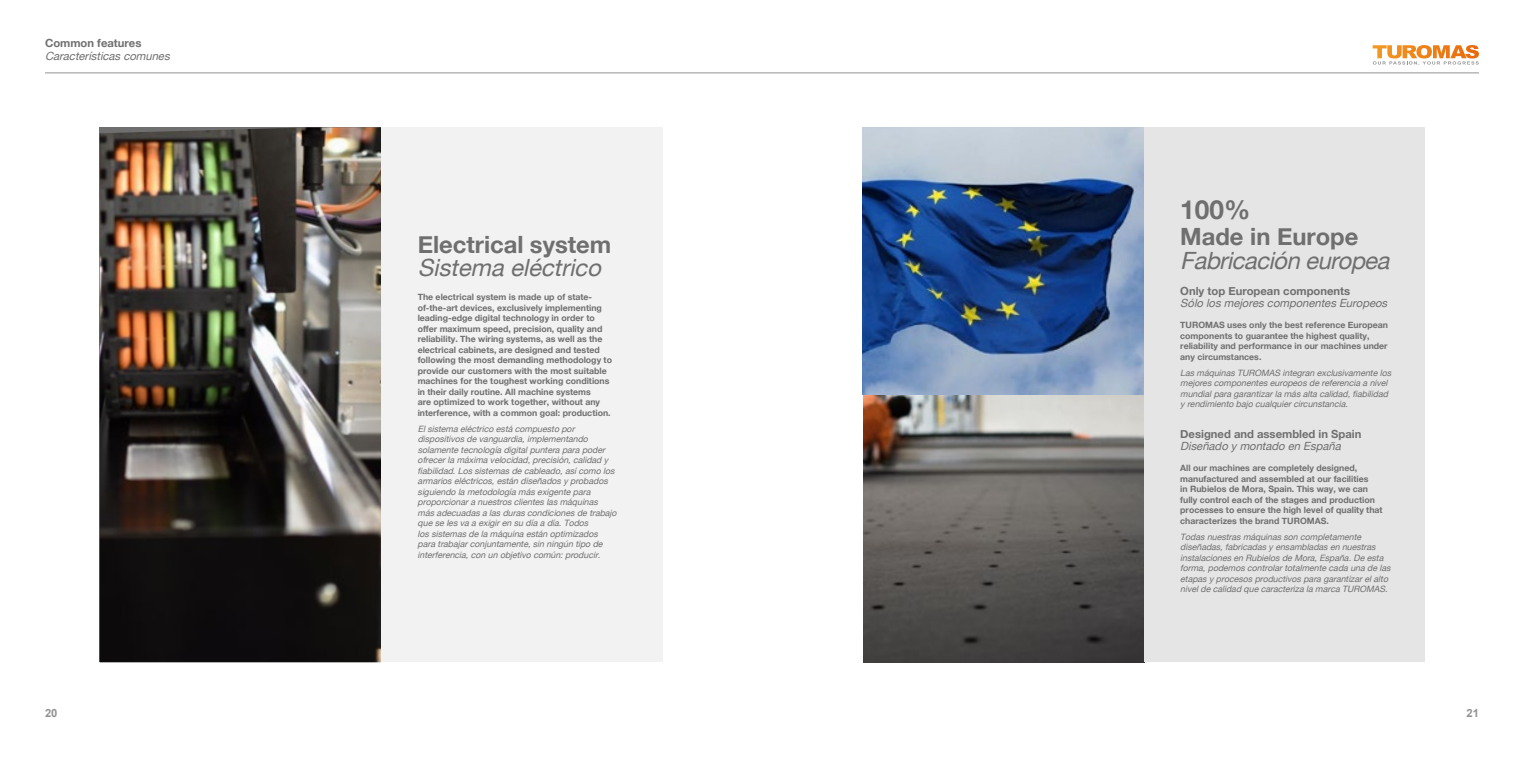
<style>
.page{position:relative;width:1524px;height:762px;background:#fff}
.page>*{position:absolute;margin:0;border:0;box-sizing:border-box;transform-origin:0 0}
.t1{font:700 26.25px "Helvetica Neue";color:#706f6f}
.t2{font:italic 23.75px "Helvetica Neue";color:#706f6f}
.t3{font:700 23.75px "Helvetica Neue";color:#706f6f}
.t4{font:italic 11.25px "Helvetica Neue";color:#706f6f}
.t5{font:700 11.25px "Helvetica Neue";color:#706f6f}
.t6{font:700 11.25px "Arial";color:#929292}
.t7{font:italic 8.75px/10.5px "Helvetica Neue";color:#706f6f}
.t8{font:700 8.75px/10.5px "Helvetica Neue";color:#706f6f}
</style>
<div class="page">
<img style="left:100px;top:127px;width:281px;height:535px">
<div style="left:381px;top:127px;width:281px;height:535px;background:#f2f2f2"></div>
<img style="left:863px;top:127px;width:281px;height:535px">
<div style="left:1144px;top:127px;width:280px;height:535px;background:#e5e5e5"></div>
<hr style="left:45px;top:73px;width:1434px;height:1px;background:#929292">
<svg style="left:1372px;top:45px;width:107px;height:20px"></svg>
<p class="t5" style="left:45px;top:36px;width:98px">Common features</p>
<p class="t4" style="left:45px;top:50px;width:129px">Características comunes</p>
<h2 class="t3" style="left:418px;top:229px;width:195px">Electrical system</h2>
<h2 class="t2" style="left:418px;top:254px;width:190px">Sistema eléctrico</h2>
<h1 class="t1" style="left:1180px;top:193px;width:72px">100%</h1>
<h2 class="t3" style="left:1180px;top:222px;width:180px">Made in Europe</h2>
<h2 class="t2" style="left:1180px;top:246px;width:216px">Fabricación europea</h2>
<p class="t5" style="left:1180px;top:284px;width:171px">Only top European components</p>
<p class="t4" style="left:1180px;top:297px;width:211px">Sólo los mejores componentes Europeos</p>
<p class="t8" style="left:1180px;top:320px;width:209px">TUROMAS uses only the best reference European components to guarantee the highest quality, reliability and performance in our machines under any circumstances.</p>
<p class="t7" style="left:1180px;top:367px;width:215px">Las máquinas TUROMAS integran exclusivamente los mejores componentes europeos de referencia a nivel mundialpara garantizarla más alta calidad,fiabilidad y rendimiento bajo cualquiercircunstancia.</p>
<p class="t8" style="left:418px;top:291px;width:196px">The electrical system is made up of state&shy;of-the-art devices, exclusively implementing leading-edge digital technology in order to offer maximum speed, precision, quality and reliability. The wiring systems, as well as the electrical cabinets, are designed and tested following the most demanding methodology to provide our customers with the most suitable machines for the toughest working conditions in their daily routine. All machine systems<br>are optimized to work together, without any interference, with a common goal: production.</p>
<p class="t7" style="left:418px;top:423px;width:203px">Elsistema eléctrico está compuesto por dispositivos de vanguardia,implementando solamente tecnología digitalpuntera para poder ofrecerla máxima velocidad,precisión,calidad y fiabilidad.Los sistemas de cableado,asícomo los armarios eléctricos,están diseñados y probados siguiendo la metodología más exigente para proporcionara nuestros clientes las máquinas más adecuadas a las duras condiciones de trabajo que se les va a exigiren su día a día.Todos<br>los sistemas de la máquina están optimizados para trabajarconjuntamente,sin ningún tipo de interferencia,con un objetivo común:producir.</p>
<p class="t5" style="left:1180px;top:427px;width:183px">Designed and assembled in Spain</p>
<p class="t4" style="left:1180px;top:439px;width:165px">Diseñado y montado en España</p>
<p class="t8" style="left:1180px;top:463px;width:204px">All our machines are completely designed, manufactured and assembled at our facilities<br>in Rubielos de Mora, Spain. This way, we can fully control each of the stages and production processes to ensure the high level of quality that characterizes the brand TUROMAS.</p>
<p class="t7" style="left:1180px;top:531px;width:214px">Todas nuestras máquinas son completamente diseñadas,fabricadas y ensambladas en nuestras instalaciones en Rubielos de Mora,España.De esta forma,podemos controlartotalmente cada una de las etapas y procesos productivos para garantizarelalto nivelde calidad que caracteriza la marca TUROMAS.</p>
<p class="t6" style="left:45px;top:705px;width:14px">20</p>
<p class="t6" style="left:1466px;top:705px;width:14px">21</p>
</div>
